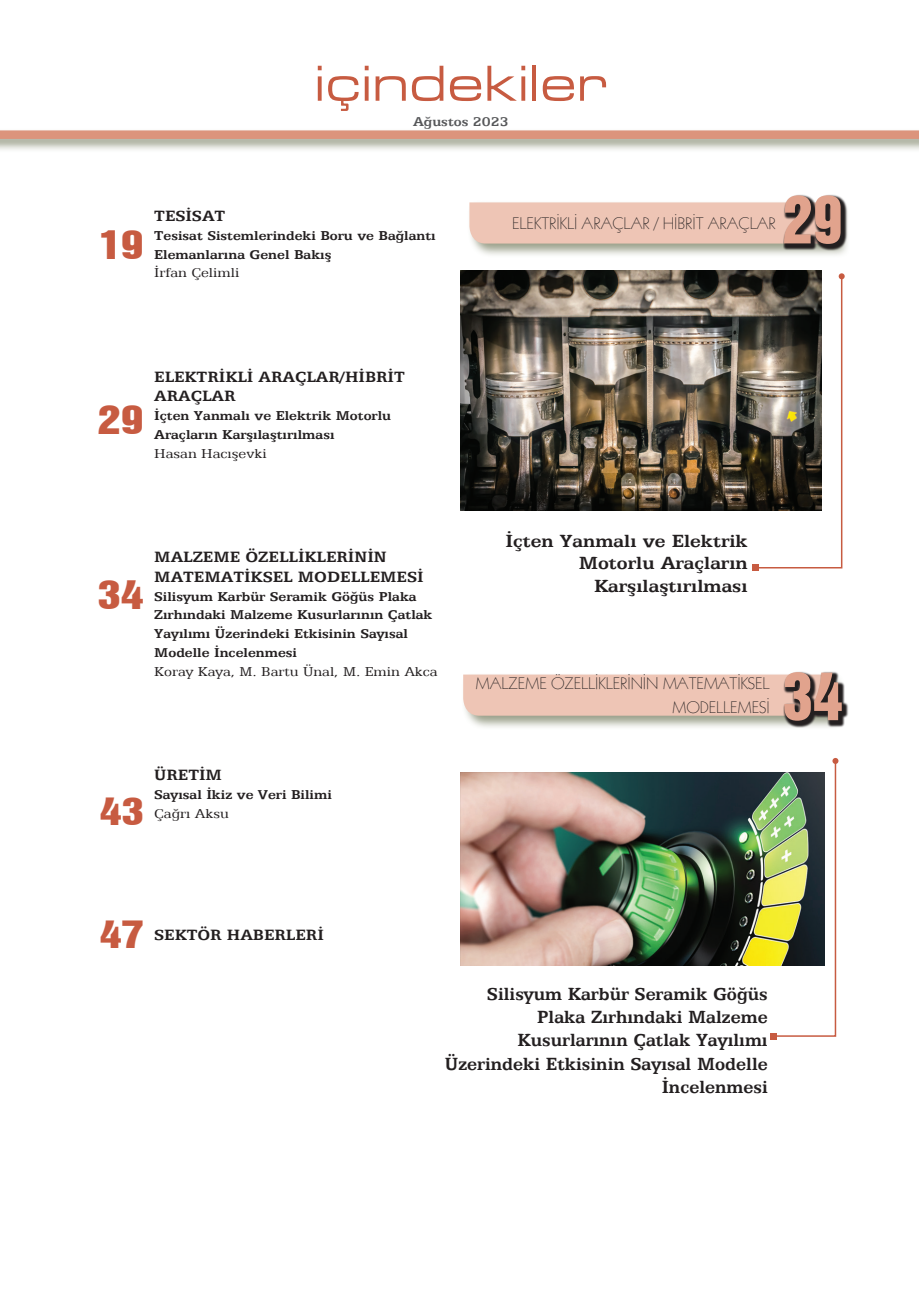
<style>
.page{position:relative;width:919px;height:1289px;background:#fff}
.page>*{position:absolute;margin:0;border:0;box-sizing:border-box;transform-origin:0 0}
.t1{font:60px "Swiss 921 BT Regular A";color:#e1a38d}
.t2{font:52.5px "Microgramma D Medi Exte";letter-spacing:.05em;color:#c75b41}
.t3{font:36px "Swiss 921 BT Regular A";color:#c75b41;scale:1.28 1}
.t4{font:34.5px "Swiss 921 BT Regular A";color:#c75b41;scale:1.28 1}
.t5{font:700 19.5px/23.4px "Egyptian 505 BT";color:#231f20;text-align:right}
.t6{font:700 19.5px/22.5px "Egyptian 505 BT";color:#231f20;text-align:right;scale:1.1 1}
.t7{font:700 16.5px/19.5px "Egyptian 505 BT";color:#231f20;scale:1.1 1}
.t8{font:16.5px/24px "Geometric 231 BT Light C";letter-spacing:-.01em;color:#231f20;text-align:right}
.t9{font:700 14.25px/18.8px "Egyptian 505 BT";color:#231f20;scale:1.1 1}
.t10{font:14.25px "Egyptian 505 BT";color:#231f20;scale:1.1 1}
.t11{font:700 14.25px "Egyptian 505 BT";color:#57585a;scale:1.1 1}
</style>
<div class="page">
<div style="left:0;top:128px;width:918px;height:25px;background:#7b8265;opacity:.75"></div>
<svg style="left:0;top:130px;width:918px;height:9px;background:#dc9882"></svg>
<svg style="left:752px;top:273px;width:92px;height:297px"></svg>
<div style="left:467px;top:200px;width:383px;height:58px;background:#7b8265;opacity:.75"></div>
<div style="left:469px;top:202px;width:313px;height:41px;background:#eec5b5"></div>
<svg style="left:782px;top:194px;width:65px;height:57px;background:#574f4e"></svg>
<svg style="left:770px;top:758px;width:68px;height:281px"></svg>
<div style="left:461px;top:672px;width:383px;height:57px;background:#7b8265;opacity:.75"></div>
<div style="left:463px;top:674px;width:319px;height:41px;background:#eec5b5"></div>
<svg style="left:782px;top:671px;width:66px;height:56px;background:#635b59"></svg>
<img style="left:460px;top:270px;width:360px;height:240px">
<img style="left:460px;top:772px;width:364px;height:193px">
<h2 class="t2" style="left:315px;top:50px;width:292px">içindekiler</h2>
<p class="t11" style="left:413px;top:113px;width:88px">Ağustos 2023</p>
<h3 class="t3" style="left:98px;top:221px;width:38px">19</h3>
<p class="t7" style="left:154px;top:206px;width:66px">TESİSAT</p>
<p class="t9" style="left:154px;top:226px;width:257px">Tesisat Sistemlerindeki Boru ve Bağlantı<br>Elemanlarına Genel Bakış</p>
<p class="t10" style="left:154px;top:264px;width:79px">İrfan Çelimli</p>
<p class="t8" style="left:512px;top:211px;width:265px">ELEKTRİKLİ ARAÇLAR / HİBRİT ARAÇLAR</p>
<h1 class="t1" style="left:782px;top:180px;width:61px">29</h1>
<h3 class="t3" style="left:98px;top:396px;width:38px">29</h3>
<p class="t7" style="left:154px;top:367px;width:229px">ELEKTRİKLİ ARAÇLAR/HİBRİT<br>ARAÇLAR</p>
<p class="t9" style="left:154px;top:406px;width:217px">İçten Yanmalı ve Elektrik Motorlu<br>Araçların Karşılaştırılması</p>
<p class="t10" style="left:154px;top:445px;width:104px">Hasan Hacışevki</p>
<h3 class="t3" style="left:98px;top:571px;width:38px">34</h3>
<p class="t7" style="left:154px;top:547px;width:246px">MALZEME ÖZELLİKLERİNİN<br>MATEMATİKSEL MODELLEMESİ</p>
<p class="t9" style="left:154px;top:586px;width:254px">Silisyum Karbür Seramik Göğüs Plaka Zırhındaki Malzeme Kusurlarının Çatlak Yayılımı Üzerindeki Etkisinin Sayısal Modelle İncelenmesi</p>
<p class="t10" style="left:154px;top:663px;width:259px">Koray Kaya, M. Bartu Ünal, M. Emin Akca</p>
<h3 class="t4" style="left:100px;top:789px;width:36px">43</h3>
<p class="t7" style="left:154px;top:765px;width:63px">ÜRETİM</p>
<p class="t9" style="left:154px;top:784px;width:163px">Sayısal İkiz ve Veri Bilimi</p>
<p class="t10" style="left:154px;top:805px;width:69px">Çağrı Aksu</p>
<h3 class="t6" style="left:505px;top:529px;width:222px">İçten Yanmalı ve Elektrik<br>Motorlu Araçların<br>Karşılaştırılması</h3>
<p class="t8" style="left:475px;top:671px;width:296px">MALZEME ÖZELLİKLERİNİN MATEMATİKSEL<br>MODELLEMESİ</p>
<h1 class="t1" style="left:782px;top:657px;width:61px">34</h1>
<h3 class="t4" style="left:100px;top:911px;width:36px">47</h3>
<p class="t7" style="left:154px;top:925px;width:156px">SEKTÖR HABERLERİ</p>
<h3 class="t5" style="left:445px;top:981px;width:324px">Silisyum Karbür Seramik Göğüs<br>Plaka Zırhındaki Malzeme<br>Kusurlarının Çatlak Yayılımı<br>Üzerindeki Etkisinin Sayısal Modelle<br>İncelenmesi</h3>
</div>
